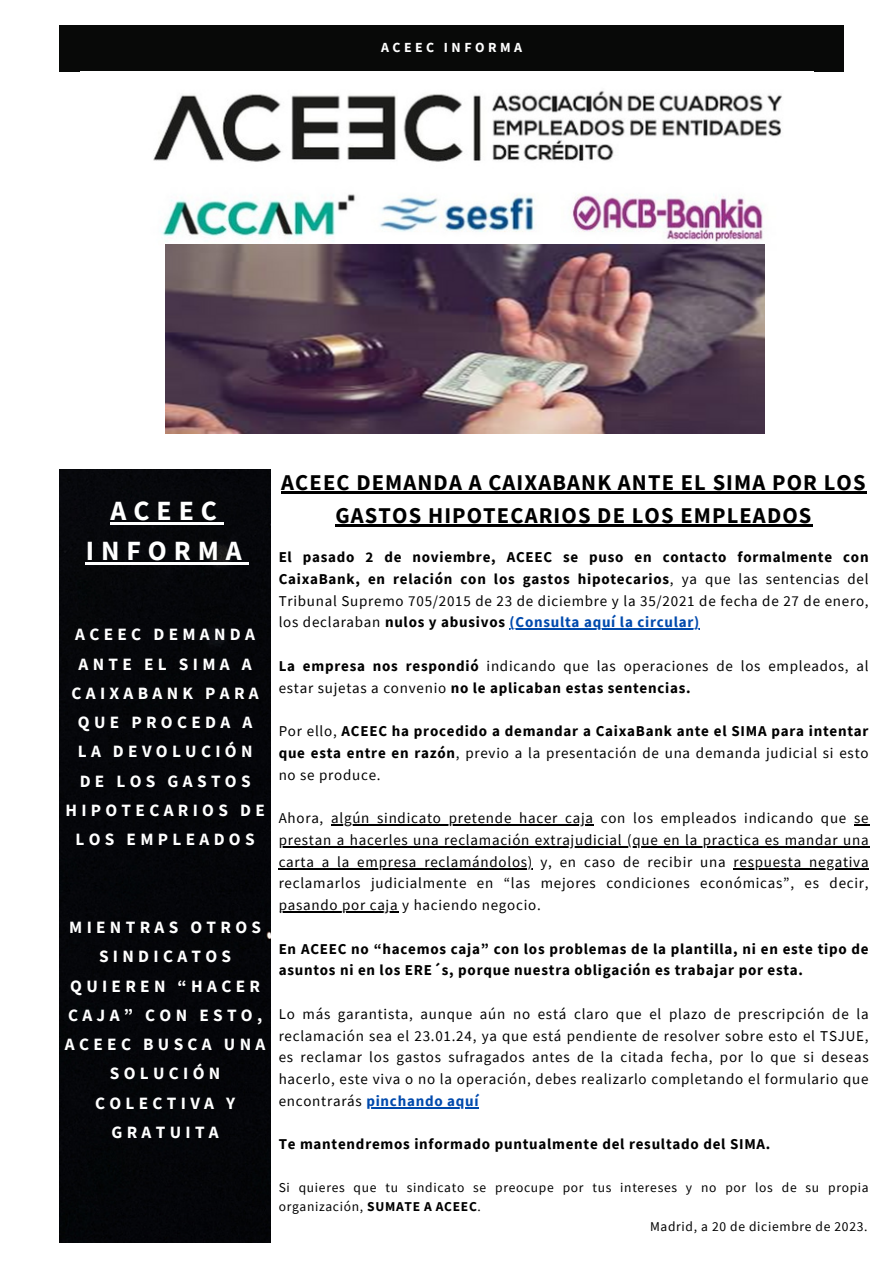
<style>
.page{position:relative;width:894px;height:1264px;background:#fff}
.page>*{position:absolute;margin:0;border:0;box-sizing:border-box;transform-origin:0 0}
.t1{font:700 27.75px "Source Sans Pro";letter-spacing:.25em;color:#fff}
.t2{font:700 22.5px/32.5px "Source Sans Pro";letter-spacing:.05em;color:#000;text-align:center}
.t3{font:700 17.25px/29.2px "Source Sans Pro";letter-spacing:.25em;color:#fff;text-align:center}
.t4{font:15px/21.8px "Source Sans Pro";letter-spacing:.05em;color:#000;text-align:justify}
.t5{font:700 15px/21.8px "Source Sans Pro";letter-spacing:.05em;color:#000;text-align:justify}
.t6{font:700 13.95px "Source Sans Pro";letter-spacing:.25em;color:#fff}
.t7{font:13.5px/19.6px "Source Sans Pro";letter-spacing:.05em;color:#000}
.s1{font-weight:400}
.s2{color:#004aad}
.s3{font-weight:700}
.s4{font-weight:700;color:#004aad}
</style>
<div class="page">
<div style="left:59px;top:25px;width:784px;height:46px;background:#080908"></div>
<img style="left:153px;top:90px;width:629px;height:175px">
<div style="left:59px;top:469px;width:212px;height:773px;background:#050609"></div>
<hr style="left:281px;top:491px;width:585px;height:2px;background:#000">
<hr style="left:335px;top:524px;width:477px;height:2px;background:#000">
<hr style="left:509px;top:628px;width:191px;height:2px;background:#004aad">
<hr style="left:331px;top:824px;width:262px;height:1px;background:#000">
<svg style="left:854px;top:824px;width:15px;height:1px"></svg>
<hr style="left:278px;top:846px;width:591px;height:1px;background:#000">
<hr style="left:278px;top:868px;width:255px;height:1px;background:#000">
<hr style="left:733px;top:868px;width:136px;height:1px;background:#000">
<hr style="left:278px;top:911px;width:120px;height:1px;background:#000">
<hr style="left:366px;top:1107px;width:113px;height:1px;background:#004aad">
<img style="left:165px;top:244px;width:599px;height:189px">
<hr style="left:111px;top:522px;width:113px;height:2px;background:#fff">
<hr style="left:86px;top:562px;width:163px;height:3px;background:#fff">
<p class="t6" style="left:381px;top:38px;width:142px">ACEEC INFORMA</p>
<p class="t1" style="left:111px;top:492px;width:108px">ACEEC</p>
<p class="t1" style="left:86px;top:533px;width:157px">INFORMA</p>
<p class="t3" style="left:65px;top:619px;width:201px">ACEEC DEMANDA<br>ANTE EL SIMA A<br>CAIXABANK PARA<br>QUE PROCEDA A<br>LA DEVOLUCIÓN<br>DE LOS GASTOS<br>HIPOTECARIOS DE<br>LOS EMPLEADOS</p>
<p class="t3" style="left:65px;top:912px;width:202px">MIENTRAS OTROS<br>SINDICATOS<br>QUIEREN “HACER<br>CAJA” CON ESTO,<br>ACEEC BUSCA UNA<br>SOLUCIÓN<br>COLECTIVA Y<br>GRATUITA</p>
<p class="t2" style="left:281px;top:466px;width:585px">ACEEC DEMANDA A CAIXABANK ANTE EL SIMA POR LOS<br>GASTOS HIPOTECARIOS DE LOS EMPLEADOS</p>
<p class="t5" style="left:278px;top:546px;width:591px">El pasado 2 de noviembre, ACEEC se puso en contacto formalmente con CaixaBank, en relación con los gastos hipotecarios<span class="s1">, ya que las sentencias del Tribunal Supremo 705/2015 de 23 de diciembre y la 35/2021 de fecha de 27 de enero, los declaraban</span> nulos y abusivos <span class="s2">(Consulta aquí la circular)</span></p>
<p class="t4" style="left:278px;top:654px;width:591px"><span class="s3">La empresa nos respondió</span> indicando que las operaciones de los empleados, al estar sujetas a convenio <span class="s3">no le aplicaban estas sentencias.</span></p>
<p class="t5" style="left:278px;top:720px;width:591px"><span class="s1">Por ello,</span> ACEEC ha procedido a demandar a CaixaBank ante el SIMA para intentar que esta entre en razón<span class="s1">, previo a la presentación de una demanda judicial si esto no se produce.</span></p>
<p class="t4" style="left:278px;top:807px;width:591px">Ahora, algún sindicato pretende hacer caja con los empleados indicando que se prestan a hacerles una reclamación extrajudicial (que en la practica es mandar una carta a la empresa reclamándolos) y, en caso de recibir una respuesta negativa reclamarlos judicialmente en “las mejores condiciones económicas”, es decir, pasando por caja y haciendo negocio.</p>
<p class="t5" style="left:278px;top:937px;width:591px">En ACEEC no “hacemos caja” con los problemas de la plantilla, ni en este tipo de asuntos ni en los ERE´s, porque nuestra obligación es trabajar por esta.</p>
<p class="t4" style="left:278px;top:1002px;width:591px">Lo más garantista, aunque aún no está claro que el plazo de prescripción de la reclamación sea el 23.01.24, ya que está pendiente de resolver sobre esto el TSJUE, es reclamar los gastos sufragados antes de la citada fecha, por lo que si deseas hacerlo, este viva o no la operación, debes realizarlo completando el formulario que encontrarás <span class="s4">pinchando aquí</span></p>
<p class="t5" style="left:278px;top:1133px;width:493px">Te mantendremos informado puntualmente del resultado del SIMA.</p>
<p class="t7" style="left:278px;top:1176px;width:591px">Si quieres que tu sindicato se preocupe por tus intereses y no por los de su propia organización, <span class="s3">SUMATE A ACEEC</span>.</p>
<p class="t7" style="left:650px;top:1216px;width:219px">Madrid, a 20 de diciembre de 2023.</p>
</div>
